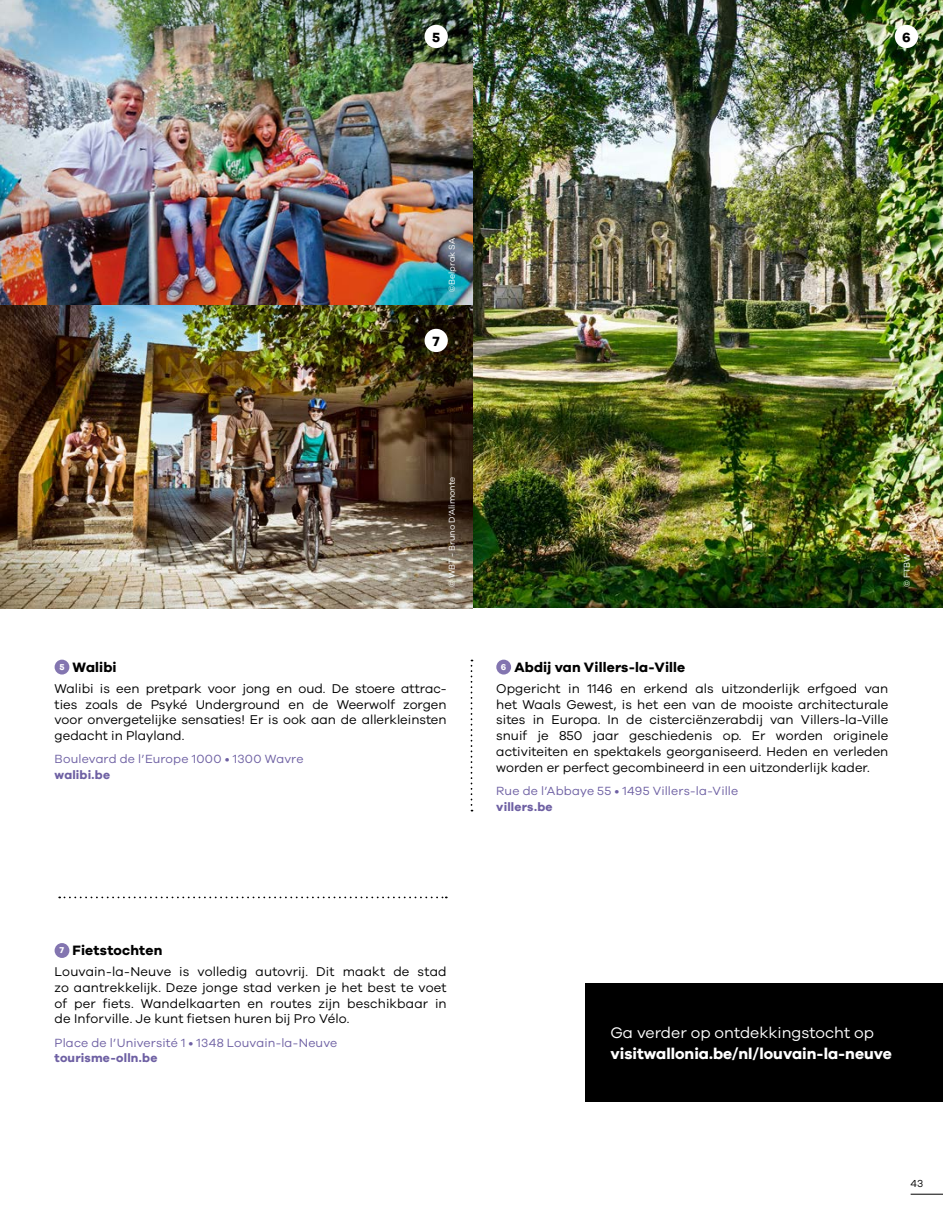
<style>
.page{position:relative;width:943px;height:1216px;background:#fff}
.page>*{position:absolute;margin:0;border:0;box-sizing:border-box;transform-origin:0 0}
.t1{font:700 15.75px "Galano Grotesque";color:#fff}
.t2{font:15.75px "Galano Grotesque";color:#fff}
.t3{font:700 14px "Galano Grotesque";letter-spacing:.01em;color:#000}
.t4{font:13.12px/15.8px "Galano Grotesque";color:#000;text-align:justify}
.t5{font:12.25px "Galano Grotesque";letter-spacing:.015em;color:#6e60a3}
.t6{font:700 12.25px "Galano Grotesque";letter-spacing:.015em;color:#6e60a3}
.t7{font:10.5px "Galano Grotesque";color:#000}
.t8{font:8.75px "Galano Grotesque";color:#fff}
</style>
<div class="page">
<img style="left:472px;top:0;width:471px;height:608px">
<img style="left:0;top:0;width:472px;height:608px">
<img style="left:0;top:0;width:1px;height:304px">
<div style="left:424px;top:25px;width:24px;height:23px;background:#fff;border-radius:50%"></div>
<div style="left:424px;top:329px;width:24px;height:23px;background:#fff;border-radius:50%"></div>
<div style="left:894px;top:25px;width:24px;height:23px;background:#fff;border-radius:50%"></div>
<div style="left:55px;top:943px;width:14px;height:14px;background:#8375b0;border-radius:50%"></div>
<svg style="left:470px;top:659px;width:2px;height:152px"></svg>
<div style="left:55px;top:659px;width:14px;height:15px;background:#8375b0;border-radius:50%"></div>
<div style="left:496px;top:659px;width:15px;height:15px;background:#8375b0;border-radius:50%"></div>
<svg style="left:59px;top:896px;width:388px;height:2px"></svg>
<div style="left:585px;top:982px;width:358px;height:119px;background:#000"></div>
<hr style="left:910px;top:1193px;width:33px;height:1px;background:#000">
<p class="t8" style="left:447px;top:291px;width:55px;rotate:-90deg">©Belprak SA</p>
<p class="t8" style="left:447px;top:587px;width:112px;rotate:-90deg">© WBT - Bruno D’Alimonte</p>
<p class="t3" style="left:73px;top:658px;width:45px">Walibi</p>
<p class="t4" style="left:55px;top:680px;width:393px">Walibi is een pretpark voor jong en oud. De stoere attrac&shy;ties zoals de Psyké Underground en de Weerwolf zorgen voor onvergetelijke sensaties! Er is ook aan de allerkleinsten gedacht in Playland.</p>
<p class="t5" style="left:55px;top:751px;width:250px">Boulevard de l’Europe 1000 • 1300 Wavre</p>
<p class="t6" style="left:55px;top:767px;width:57px">walibi.be</p>
<p class="t8" style="left:901px;top:587px;width:35px;rotate:-90deg">© FTBW</p>
<p class="t3" style="left:514px;top:658px;width:172px">Abdij van Villers-la-Ville</p>
<p class="t4" style="left:496px;top:680px;width:393px">Opgericht in 1146 en erkend als uitzonderlijk erfgoed van het Waals Gewest, is het een van de mooiste architecturale sites in Europa. In de cisterciënzerabdij van Villers-la-Ville snuif je 850 jaar geschiedenis op. Er worden originele activiteiten en spektakels georganiseerd. Heden en verleden worden er perfect gecombineerd in een uitzonderlijk kader.</p>
<p class="t5" style="left:496px;top:783px;width:243px">Rue de l’Abbaye 55 • 1495 Villers-la-Ville</p>
<p class="t6" style="left:496px;top:798px;width:58px">villers.be</p>
<p class="t3" style="left:73px;top:942px;width:91px">Fietstochten</p>
<p class="t4" style="left:55px;top:963px;width:393px">Louvain-la-Neuve is volledig autovrij. Dit maakt de stad zo aantrekkelijk. Deze jonge stad verken je het best te voet of per fiets. Wandelkaarten en routes zijn beschikbaar in de Inforville. Je kunt fietsen huren bij Pro Vélo.</p>
<p class="t5" style="left:55px;top:1035px;width:284px">Place de l’Université 1 • 1348 Louvain-la-Neuve</p>
<p class="t6" style="left:55px;top:1050px;width:104px">tourisme-olln.be</p>
<p class="t2" style="left:610px;top:1023px;width:265px">Ga verder op ontdekkingstocht op</p>
<p class="t1" style="left:610px;top:1044px;width:283px">visitwallonia.be/nl/louvain-la-neuve</p>
<p class="t7" style="left:910px;top:1177px;width:14px">43</p>
</div>
